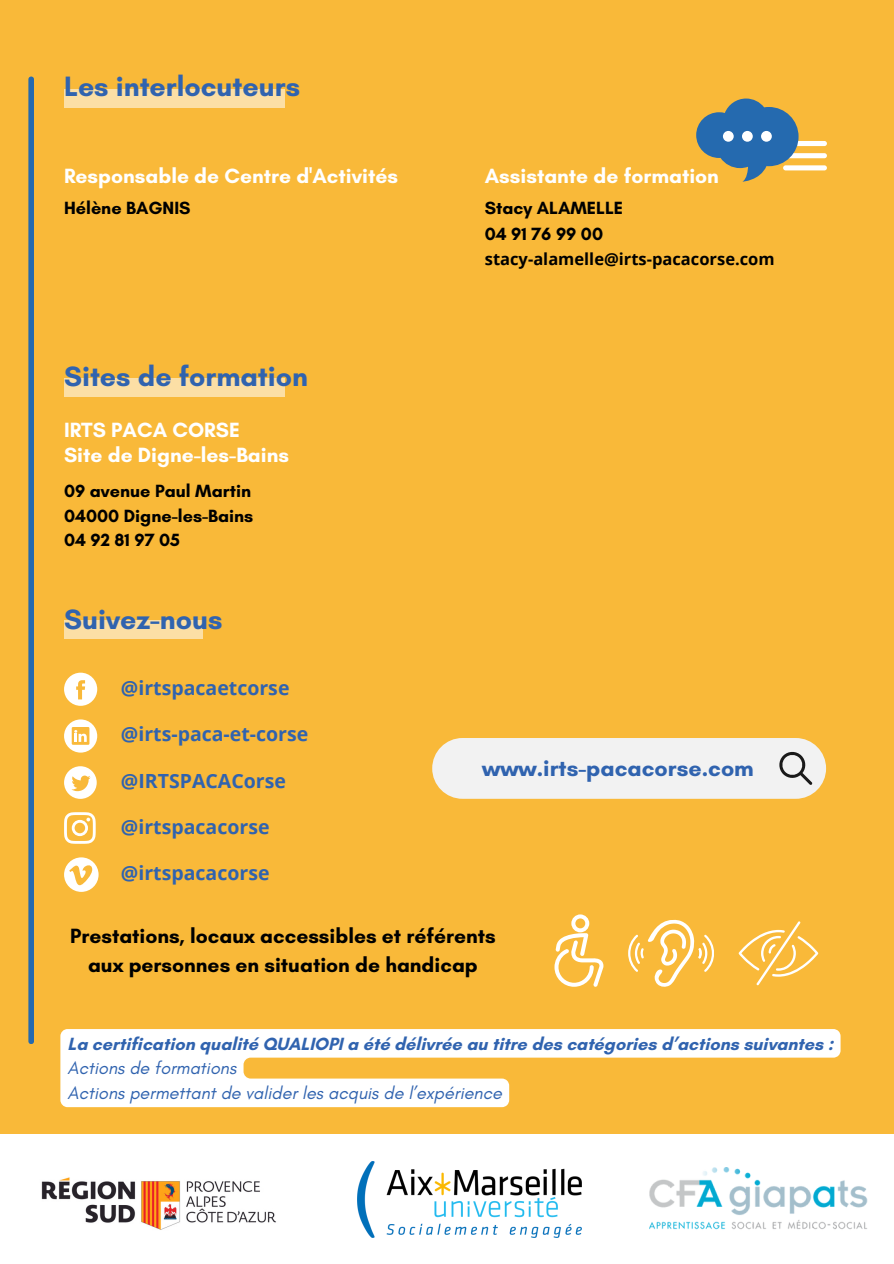
<style>
.page{position:relative;width:894px;height:1264px;background:#fff}
.page>*{position:absolute;margin:0;border:0;box-sizing:border-box;transform-origin:0 0}
.t1{font:700 28.5px "Glacial Indifference";color:#3063af}
.t2{font:700 23.1px "Glacial Indifference";color:#3063af}
.t3{font:700 21px/24.8px "Glacial Indifference";color:#fff}
.t4{font:700 21px/29.2px "Glacial Indifference";color:#000;text-align:center}
.t5{font:700 19.5px "Open Sans";color:#3063af}
.t6{font:700 18px/24.8px "Glacial Indifference";color:#3063af}
.t7{font:700 18px/24.8px "Glacial Indifference";color:#000}
.t8{font:700 16.5px "Open Sans";color:#000}
.s1{font-weight:400;font-style:italic}
</style>
<div class="page">
<div style="left:0;top:0;width:893px;height:1133px;background:#f9b939"></div>
<svg style="left:28px;top:76px;width:6px;height:968px;background:#336fa6"></svg>
<img style="left:357px;top:1161px;width:224px;height:76px">
<img style="left:41px;top:1177px;width:235px;height:53px">
<img style="left:649px;top:1167px;width:218px;height:63px">
<svg style="left:554px;top:914px;width:49px;height:72px"></svg>
<svg style="left:628px;top:919px;width:85px;height:67px"></svg>
<svg style="left:738px;top:921px;width:80px;height:64px"></svg>
<div style="left:64px;top:89px;width:220px;height:19px;background:#fcdfa5"></div>
<div style="left:64px;top:378px;width:220px;height:18px;background:#fcdfa5"></div>
<div style="left:64px;top:620px;width:138px;height:19px;background:#fcdfa5"></div>
<div style="left:432px;top:738px;width:393px;height:60px;background:#f2f2f2;border-radius:30px"></div>
<svg style="left:779px;top:751px;width:33px;height:34px"></svg>
<svg style="left:64px;top:672px;width:33px;height:33px"></svg>
<svg style="left:64px;top:719px;width:33px;height:33px"></svg>
<svg style="left:64px;top:766px;width:33px;height:32px"></svg>
<svg style="left:64px;top:812px;width:32px;height:31px"></svg>
<svg style="left:64px;top:857px;width:35px;height:34px"></svg>
<svg style="left:696px;top:98px;width:131px;height:84px"></svg>
<div style="left:722px;top:131px;width:11px;height:11px;background:#fff;border-radius:50%"></div>
<div style="left:741px;top:131px;width:11px;height:11px;background:#fff;border-radius:50%"></div>
<div style="left:760px;top:131px;width:11px;height:11px;background:#fff;border-radius:50%"></div>
<svg style="left:60px;top:1029px;width:780px;height:78px;fill:#fff"></svg>
<p class="t1" style="left:64px;top:69px;width:237px">Les interlocuteurs</p>
<p class="t3" style="left:64px;top:163px;width:335px">Responsable de Centre d'Activités</p>
<h2 class="t7" style="left:64px;top:195px;width:128px">Hélène BAGNIS</h2>
<p class="t1" style="left:64px;top:359px;width:245px">Sites de formation</p>
<p class="t3" style="left:64px;top:417px;width:226px">IRTS PACA CORSE<br>Site de Digne-les-Bains</p>
<p class="t7" style="left:64px;top:478px;width:191px">09 avenue Paul Martin<br>04000 Digne-les-Bains</p>
<h1 class="t7" style="left:64px;top:528px;width:117px">04 92 81 97 05</h1>
<h3 class="t1" style="left:64px;top:601px;width:160px">Suivez-nous</h3>
<p class="t5" style="left:121px;top:674px;width:170px">@irtspacaetcorse</p>
<h1 class="t5" style="left:121px;top:720px;width:189px">@irts-paca-et-corse</h1>
<p class="t5" style="left:121px;top:767px;width:166px">@IRTSPACACorse</p>
<h3 class="t5" style="left:121px;top:813px;width:150px">@irtspacacorse</h3>
<p class="t5" style="left:121px;top:859px;width:150px">@irtspacacorse</p>
<p class="t3" style="left:484px;top:163px;width:235px">Assistante de formation</p>
<h3 class="t7" style="left:484px;top:195px;width:140px">Stacy ALAMELLE</h3>
<p class="t7" style="left:484px;top:221px;width:120px">04 91 76 99 00</p>
<h3 class="t8" style="left:484px;top:247px;width:291px">stacy-alamelle@irts-pacacorse.com</h3>
<p class="t2" style="left:482px;top:753px;width:273px">www.irts-pacacorse.com</p>
<p class="t4" style="left:70px;top:920px;width:427px">Prestations, locaux accessibles et référents aux personnes en situation de handicap</p>
<h3 class="t6" style="left:68px;top:1030px;width:767px">La certification qualité QUALIOPI a été délivrée au titre des catégories d’actions suivantes :<br><span class="s1">Actions de formations<br>Actions permettant de valider les acquis de l’expérience</span></h3>
</div>
